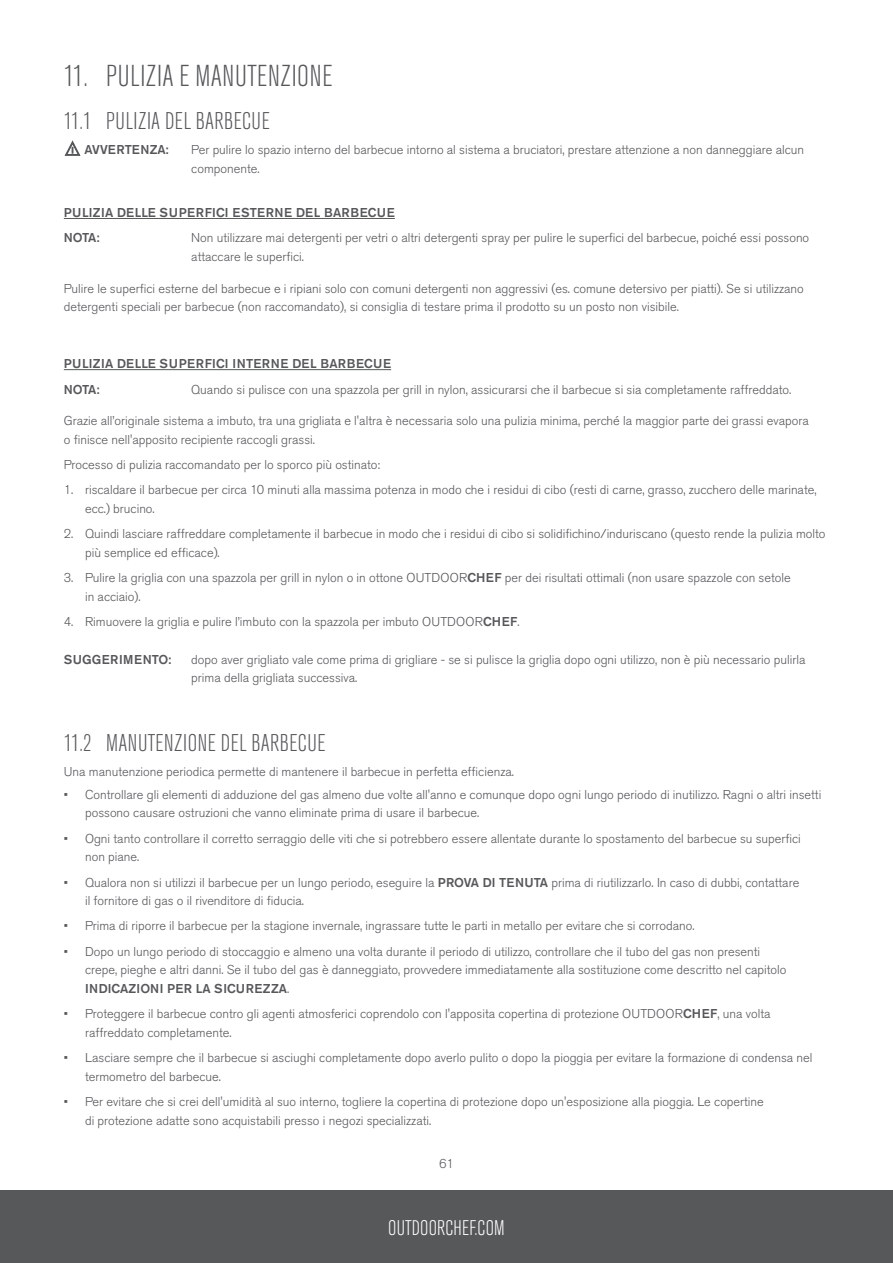
<style>
.page{position:relative;width:893px;height:1263px;background:#fff}
.page>*{position:absolute;margin:0;border:0;box-sizing:border-box;transform-origin:0 0}
.Main_Title_IT{font:300 condensed 30px "Akzidenz Grotesk Pro";letter-spacing:.02em;color:#57585a}
.Sub_Title_IT{font:300 condensed 24px "Akzidenz Grotesk Pro";letter-spacing:.02em;color:#57585a}
.t1{font:300 condensed 21px "Akzidenz Grotesk Pro";letter-spacing:.01em;color:#fff}
.t2{font:300 12.75px/18.8px "Akzidenz Grotesk Pro";color:#57585a}
.t3{font:500 12.75px "Akzidenz Grotesk Pro";letter-spacing:.03em;color:#57585a}
.t4{font:500 12.75px "Akzidenz Grotesk Pro";color:#57585a}
.s1{font-weight:500}
</style>
<div class="page">
<div style="left:0;top:1191px;width:893px;height:72px;background:#57585a"></div>
<hr style="left:64px;top:218px;width:331px;height:1px;background:#57585a">
<hr style="left:64px;top:369px;width:327px;height:1px;background:#57585a">
<p class="Main_Title_IT" style="left:64px;top:56px;width:270px">11. PULIZIA E MANUTENZIONE</p>
<p class="Sub_Title_IT" style="left:64px;top:105px;width:208px">11.1 PULIZIA DEL BARBECUE</p>
<p class="t4" style="left:64px;top:141px;width:107px">⚠ AVVERTENZA:</p>
<p class="t2" style="left:191px;top:140px;width:614px">Per pulire lo spazio interno del barbecue intorno al sistema a bruciatori, prestare attenzione a non danneggiare alcun componente.</p>
<p class="t3" style="left:64px;top:204px;width:332px">PULIZIA DELLE SUPERFICI ESTERNE DEL BARBECUE</p>
<p class="t3" style="left:64px;top:230px;width:37px">NOTA:</p>
<p class="t2" style="left:191px;top:228px;width:619px">Non utilizzare mai detergenti per vetri o altri detergenti spray per pulire le superfici del barbecue, poiché essi possono attaccare le superfici.</p>
<p class="t2" style="left:64px;top:279px;width:741px">Pulire le superfici esterne del barbecue e i ripiani solo con comuni detergenti non aggressivi (es. comune detersivo per piatti). Se si utilizzano detergenti speciali per barbecue (non raccomandato), si consiglia di testare prima il prodotto su un posto non visibile.</p>
<p class="t3" style="left:64px;top:356px;width:329px">PULIZIA DELLE SUPERFICI INTERNE DEL BARBECUE</p>
<p class="t3" style="left:64px;top:381px;width:37px">NOTA:</p>
<p class="t2" style="left:191px;top:380px;width:601px">Quando si pulisce con una spazzola per grill in nylon, assicurarsi che il barbecue si sia completamente raffreddato.</p>
<p class="t2" style="left:64px;top:411px;width:746px">Grazie all’originale sistema a imbuto, tra una grigliata e l'altra è necessaria solo una pulizia minima, perché la maggior parte dei grassi evapora o finisce nell'apposito recipiente raccogli grassi.</p>
<p class="t2" style="left:64px;top:455px;width:318px">Processo di pulizia raccomandato per lo sporco più ostinato:</p>
<p class="t2" style="left:85px;top:480px;width:733px;text-indent:-21px">1. riscaldare il barbecue per circa 10 minuti alla massima potenza in modo che i residui di cibo (resti di carne, grasso, zucchero delle marinate, ecc.) brucino.</p>
<p class="t2" style="left:85px;top:524px;width:742px;text-indent:-21px">2. Quindi lasciare raffreddare completamente il barbecue in modo che i residui di cibo si solidifichino/induriscano (questo rende la pulizia molto più semplice ed efficace).</p>
<p class="t2" style="left:85px;top:568px;width:707px;text-indent:-21px">3. Pulire la griglia con una spazzola per grill in nylon o in ottone OUTDOOR<span class="s1">CHEF</span> per dei risultati ottimali (non usare spazzole con setole in acciaio).</p>
<p class="t2" style="left:64px;top:612px;width:457px">4. Rimuovere la griglia e pulire l’imbuto con la spazzola per imbuto OUTDOOR<span class="s1">CHEF</span>.</p>
<p class="t3" style="left:64px;top:651px;width:109px">SUGGERIMENTO:</p>
<p class="t2" style="left:191px;top:650px;width:616px">dopo aver grigliato vale come prima di grigliare - se si pulisce la griglia dopo ogni utilizzo, non è più necessario pulirla prima della grigliata successiva.</p>
<p class="Sub_Title_IT" style="left:64px;top:727px;width:263px">11.2 MANUTENZIONE DEL BARBECUE</p>
<p class="t2" style="left:64px;top:762px;width:452px">Una manutenzione periodica permette di mantenere il barbecue in perfetta efficienza.</p>
<p class="t2" style="left:85px;top:785px;width:738px;text-indent:-21px">• Controllare gli elementi di adduzione del gas almeno due volte all'anno e comunque dopo ogni lungo periodo di inutilizzo. Ragni o altri insetti possono causare ostruzioni che vanno eliminate prima di usare il barbecue.</p>
<p class="t2" style="left:85px;top:829px;width:717px;text-indent:-21px">• Ogni tanto controllare il corretto serraggio delle viti che si potrebbero essere allentate durante lo spostamento del barbecue su superfici non piane.</p>
<p class="t2" style="left:85px;top:873px;width:716px;text-indent:-21px">• Qualora non si utilizzi il barbecue per un lungo periodo, eseguire la <span class="s1">PROVA DI TENUTA</span> prima di riutilizzarlo. In caso di dubbi, contattare il fornitore di gas o il rivenditore di fiducia.</p>
<p class="t2" style="left:64px;top:916px;width:632px">• Prima di riporre il barbecue per la stagione invernale, ingrassare tutte le parti in metallo per evitare che si corrodano.</p>
<p class="t2" style="left:85px;top:942px;width:703px;text-indent:-21px">• Dopo un lungo periodo di stoccaggio e almeno una volta durante il periodo di utilizzo, controllare che il tubo del gas non presenti crepe, pieghe e altri danni. Se il tubo del gas è danneggiato, provvedere immediatamente alla sostituzione come descritto nel capitolo<br><span class="s1">INDICAZIONI PER LA SICUREZZA</span>.</p>
<p class="t2" style="left:85px;top:1004px;width:687px;text-indent:-21px">• Proteggere il barbecue contro gli agenti atmosferici coprendolo con l'apposita copertina di protezione OUTDOOR<span class="s1">CHEF</span>, una volta raffreddato completamente.</p>
<p class="t2" style="left:85px;top:1048px;width:729px;text-indent:-21px">• Lasciare sempre che il barbecue si asciughi completamente dopo averlo pulito o dopo la pioggia per evitare la formazione di condensa nel termometro del barbecue.</p>
<p class="t2" style="left:85px;top:1092px;width:680px;text-indent:-21px">• Per evitare che si crei dell'umidità al suo interno, togliere la copertina di protezione dopo un'esposizione alla pioggia. Le copertine di protezione adatte sono acquistabili presso i negozi specializzati.</p>
<p class="t2" style="left:439px;top:1154px;width:16px">61</p>
<h3 class="t1" style="left:388px;top:1214px;width:118px">OUTDOORCHEF.COM</h3>
</div>
